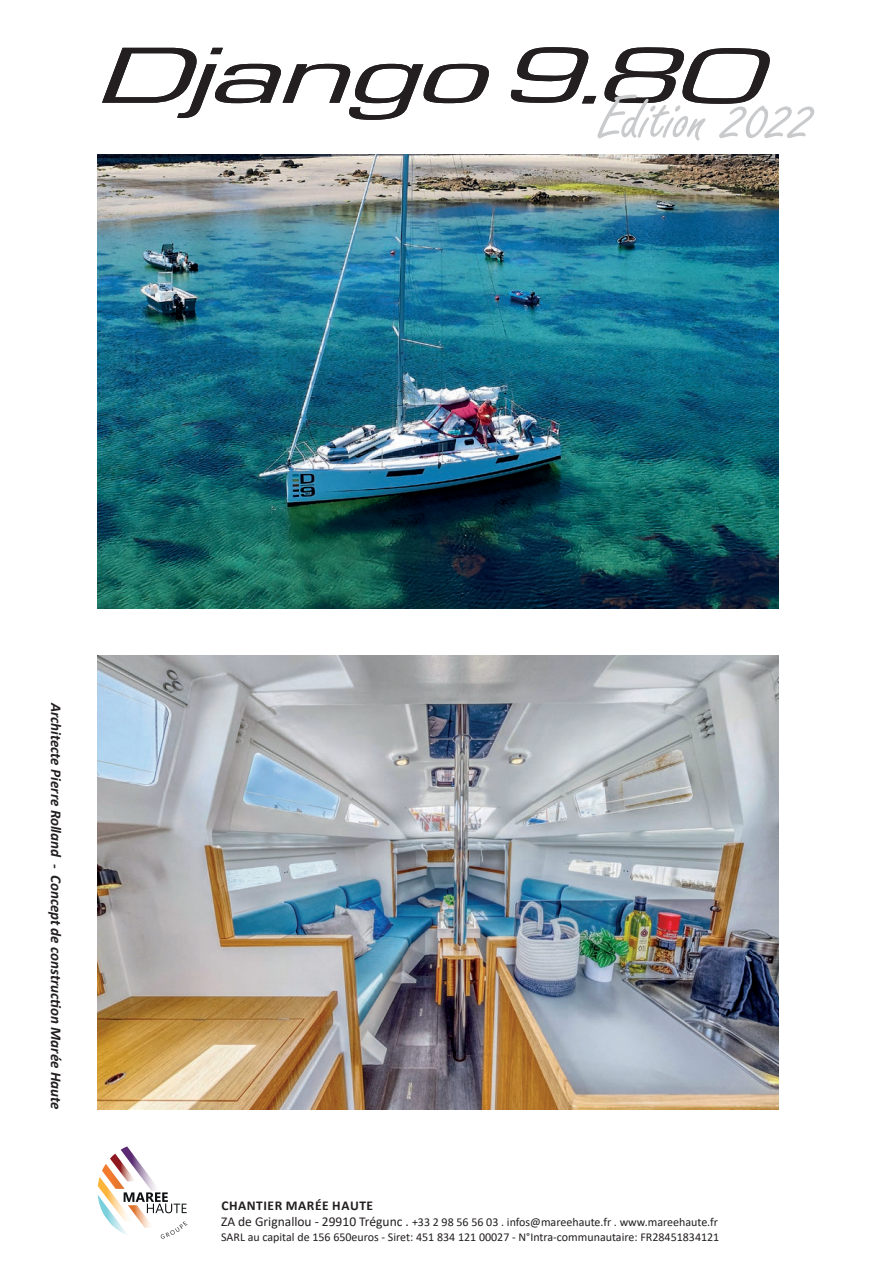
<style>
.page{position:relative;width:893px;height:1263px;background:#fff}
.page>*{position:absolute;margin:0;border:0;box-sizing:border-box;transform-origin:0 0}
.t1{font:66px "Freestyle Script";color:#c9cacc}
.t2{font:italic 700 15px "Calibri";color:#231f20}
.t3{font:700 13.5px "Calibri";letter-spacing:.04em;color:#231f20}
.t4{font:12px/14.4px "Calibri";color:#231f20}
.s1{font-size:13.5px}
</style>
<div class="page">
<img style="left:98px;top:155px;width:680px;height:453px">
<img style="left:98px;top:656px;width:680px;height:453px">
<svg style="left:102px;top:48px;width:387px;height:72px"></svg>
<svg style="left:510px;top:47px;width:260px;height:57px"></svg>
<svg style="left:98px;top:1146px;width:89px;height:93px"></svg>
<h1 class="t1" style="left:598px;top:83px;width:217px">Edition 2022</h1>
<p class="t2" style="left:67px;top:703px;width:408px;rotate:90deg">Architecte Pierre Rolland - Concept de construction Marée Haute</p>
<p class="t3" style="left:221px;top:1196px;width:153px">CHANTIER MARÉE HAUTE</p>
<p class="t4" style="left:221px;top:1215px;width:500px"><span class="s1">ZA de Grignallou - 29910 Trégunc .</span> +33 2 98 56 56 03 . infos@mareehaute.fr . www.mareehaute.fr<br>SARL au capital de 156 650euros - Siret: 451 834 121 00027 - N°Intra-communautaire: FR28451834121</p>
</div>
